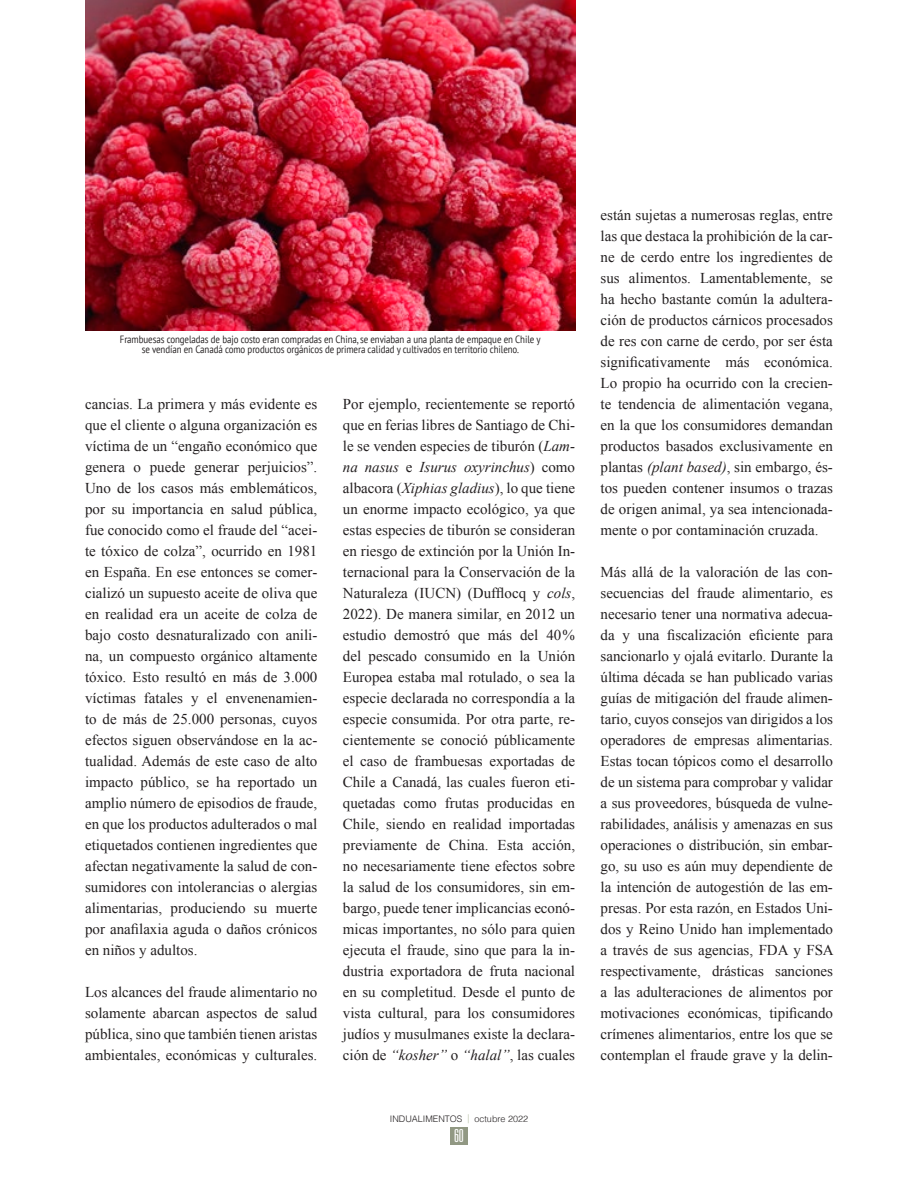
<style>
.page{position:relative;width:918px;height:1188px;background:#fff}
.page>*{position:absolute;margin:0;border:0;box-sizing:border-box;transform-origin:0 0}
.t1{font:300 ultra-condensed 18px "Univers";color:#fff}
.Capital{font:15px/21px "Times New Roman";color:#231f20;text-align:justify}
.Epigrafe{font:10.5px/10.5px "PT Sans";letter-spacing:-.01em;color:#231f20;text-align:center;scale:.85 1}
.t2{font:300 9px "Helvetica";color:#231f20}
.s1{font-style:italic}
.s2{color:#b3bda3}
</style>
<div class="page">
<img style="left:85px;top:0;width:490px;height:331px">
<div style="left:450px;top:1127px;width:18px;height:17px;background:#919883"></div>
<p class="Epigrafe" style="left:120px;top:334px;width:497px">Frambuesas congeladas de bajo costo eran compradas en China, se enviaban a una planta de empaque en Chile y se vendían en Canadá como productos orgánicos de primera calidad y cultivados en territorio chileno.</p>
<p class="Capital" style="left:85px;top:394px;width:234px">cancias. La primera y más evidente es que el cliente o alguna organización es víctima de un “engaño económico que genera o puede generar perjuicios”.<br>Uno de los casos más emblemáticos, por su importancia en salud pública, fue conocido como el fraude del “acei&shy;te tóxico de colza”, ocurrido en 1981 en España. En ese entonces se comer&shy;cializó un supuesto aceite de oliva que en realidad era un aceite de colza de bajo costo desnaturalizado con anili&shy;na, un compuesto orgánico altamente tóxico. Esto resultó en más de 3.000 víctimas fatales y el envenenamien&shy;to de más de 25.000 personas, cuyos efectos siguen observándose en la ac&shy;tualidad. Además de este caso de alto impacto público, se ha reportado un amplio número de episodios de fraude, en que los productos adulterados o mal etiquetados contienen ingredientes que afectan negativamente la salud de con&shy;sumidores con intolerancias o alergias alimentarias, produciendo su muerte por anafilaxia aguda o daños crónicos en niños y adultos.</p>
<p class="Capital" style="left:85px;top:982px;width:234px">Los alcances del fraude alimentario no solamente abarcan aspectos de salud pública, sino que también tienen aristas ambientales, económicas y culturales.</p>
<p class="Capital" style="left:343px;top:394px;width:234px">Por ejemplo, recientemente se reportó que en ferias libres de Santiago de Chi&shy;le se venden especies de tiburón (<span class="s1">Lam&shy;na nasus</span> e <span class="s1">Isurus oxyrinchus</span>) como albacora (<span class="s1">Xiphias gladius</span>), lo que tiene un enorme impacto ecológico, ya que estas especies de tiburón se consideran en riesgo de extinción por la Unión In&shy;ternacional para la Conservación de la Naturaleza (IUCN) (Dufflocq y <span class="s1">cols</span>, 2022). De manera similar, en 2012 un estudio demostró que más del 40% del pescado consumido en la Unión Europea estaba mal rotulado, o sea la especie declarada no correspondía a la especie consumida. Por otra parte, re&shy;cientemente se conoció públicamente el caso de frambuesas exportadas de Chile a Canadá, las cuales fueron eti&shy;quetadas como frutas producidas en Chile, siendo en realidad importadas previamente de China. Esta acción, no necesariamente tiene efectos sobre la salud de los consumidores, sin em&shy;bargo, puede tener implicancias econó&shy;micas importantes, no sólo para quien ejecuta el fraude, sino que para la in&shy;dustria exportadora de fruta nacional en su completitud. Desde el punto de vista cultural, para los consumidores judíos y musulmanes existe la declara&shy;ción de <span class="s1">“kosher”</span> o <span class="s1">“halal”</span>, las cuales</p>
<p class="t2" style="left:390px;top:1111px;width:140px">INDUALIMENTOS <span class="s2">|</span> octubre 2022</p>
<p class="t1" style="left:454px;top:1126px;width:11px">60</p>
<p class="Capital" style="left:601px;top:205px;width:234px">están sujetas a numerosas reglas, entre las que destaca la prohibición de la car&shy;ne de cerdo entre los ingredientes de sus alimentos. Lamentablemente, se ha hecho bastante común la adultera&shy;ción de productos cárnicos procesados de res con carne de cerdo, por ser ésta significativamente más económica.<br>Lo propio ha ocurrido con la crecien&shy;te tendencia de alimentación vegana, en la que los consumidores demandan productos basados exclusivamente en plantas <span class="s1">(plant based)</span>, sin embargo, és&shy;tos pueden contener insumos o trazas de origen animal, ya sea intencionada&shy;mente o por contaminación cruzada.</p>
<p class="Capital" style="left:601px;top:562px;width:235px">Más allá de la valoración de las con&shy;secuencias del fraude alimentario, es necesario tener una normativa adecua&shy;da y una fiscalización eficiente para sancionarlo y ojalá evitarlo. Durante la última década se han publicado varias guías de mitigación del fraude alimen&shy;tario, cuyos consejos van dirigidos a los operadores de empresas alimentarias.<br>Estas tocan tópicos como el desarrollo de un sistema para comprobar y validar a sus proveedores, búsqueda de vulne&shy;rabilidades, análisis y amenazas en sus operaciones o distribución, sin embar&shy;go, su uso es aún muy dependiente de la intención de autogestión de las em&shy;presas. Por esta razón, en Estados Uni&shy;dos y Reino Unido han implementado a través de sus agencias, FDA y FSA respectivamente, drásticas sanciones a las adulteraciones de alimentos por motivaciones económicas, tipificando crímenes alimentarios, entre los que se contemplan el fraude grave y la delin-</p>
</div>
